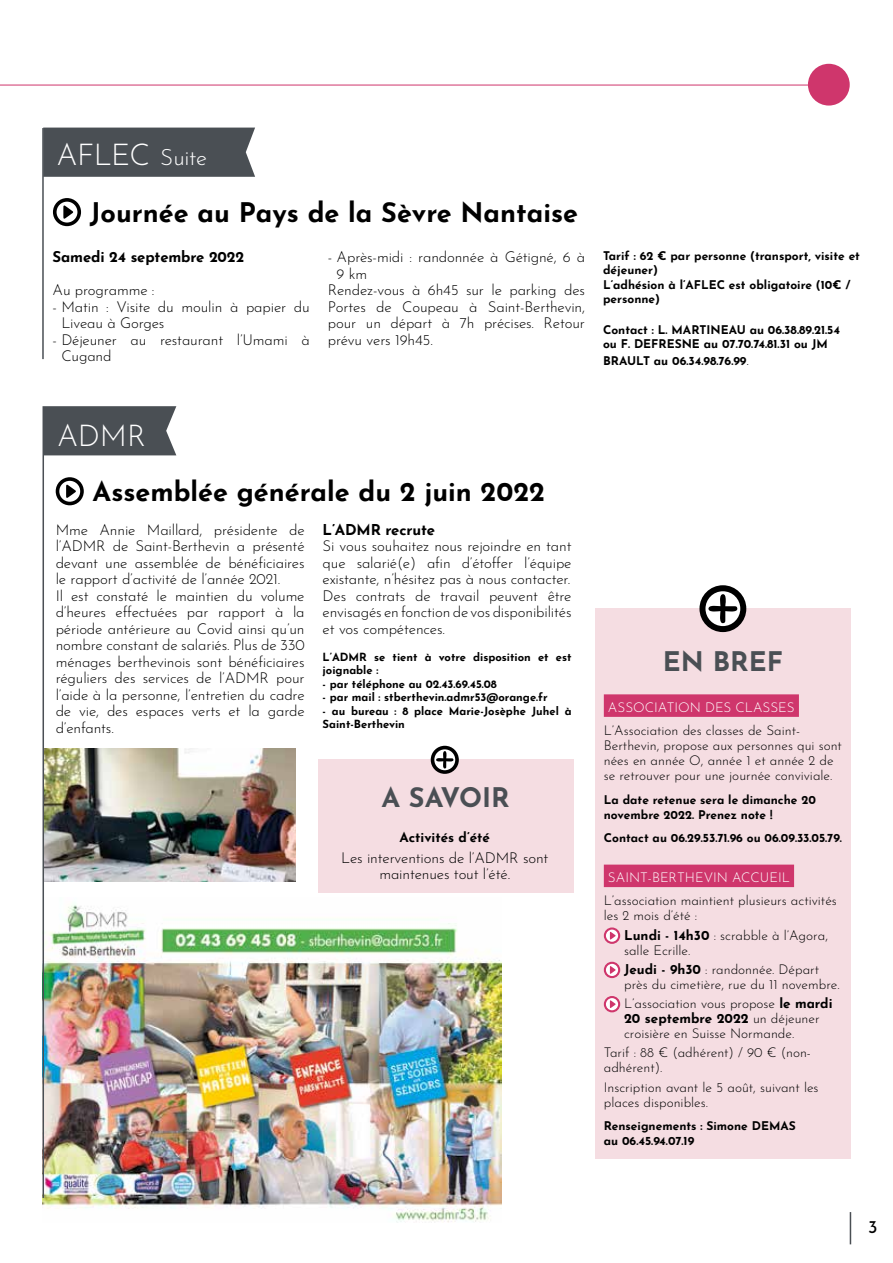
<style>
.page{position:relative;width:893px;height:1263px;background:#fff}
.page>*{position:absolute;margin:0;border:0;box-sizing:border-box;transform-origin:0 0}
.t1{font:300 30px "Josefin Sans";letter-spacing:-.015em;color:#fff}
.t2{font:700 27px "Josefin Sans";color:#000}
.t3{font:700 27px "Josefin Sans";color:#4a4f54}
.t4{font:18px "Josefin Sans";color:#000}
.t5{font:300 15px/16.5px "Josefin Sans";letter-spacing:-.01em;color:#000}
.t6{font:700 15px "Josefin Sans";letter-spacing:-.01em;color:#000}
.t7{font:300 13.5px/15px "Josefin Sans";color:#000}
.t8{font:300 13.5px "Josefin Sans";color:#fff}
.t9{font:700 13.5px "Josefin Sans";color:#000}
.t10{font:700 12px/14.4px "Josefin Sans";color:#000}
.t11{font:700 11.25px/13.5px "Josefin Sans";color:#000}
.s1{font-size:22.5px}
.s2{font-weight:300;font-size:15px}
.s3{font-weight:700}
</style>
<div class="page">
<hr style="left:850px;top:1212px;width:1px;height:32px;background:#4a4f54">
<hr style="left:0;top:85px;width:826px;height:1px;background:#cf366c">
<div style="left:808px;top:64px;width:42px;height:42px;background:#cf366c;border-radius:50%"></div>
<div style="left:595px;top:609px;width:255px;height:550px;background:#f5dde2"></div>
<div style="left:604px;top:694px;width:195px;height:23px;background:#cf366c"></div>
<div style="left:604px;top:864px;width:190px;height:23px;background:#cf366c"></div>
<svg style="left:605px;top:928px;width:14px;height:15px"></svg>
<div style="left:604px;top:927px;width:16px;height:17px;border:2px solid #cf366c;border-radius:50%"></div>
<svg style="left:610px;top:932px;width:6px;height:7px"></svg>
<svg style="left:605px;top:963px;width:14px;height:14px"></svg>
<div style="left:604px;top:962px;width:16px;height:16px;border:2px solid #cf366c;border-radius:50%"></div>
<svg style="left:610px;top:966px;width:6px;height:8px"></svg>
<svg style="left:605px;top:997px;width:14px;height:14px"></svg>
<div style="left:604px;top:996px;width:16px;height:16px;border:2px solid #cf366c;border-radius:50%"></div>
<svg style="left:610px;top:1000px;width:6px;height:8px"></svg>
<svg style="left:702px;top:588px;width:41px;height:41px"></svg>
<div style="left:699px;top:585px;width:47px;height:47px;border:6px solid #000;border-radius:50%"></div>
<svg style="left:708px;top:594px;width:29px;height:29px"></svg>
<svg style="left:55px;top:200px;width:24px;height:24px"></svg>
<div style="left:53px;top:198px;width:28px;height:28px;border:4px solid #000;border-radius:50%"></div>
<svg style="left:63px;top:205px;width:10px;height:14px"></svg>
<div style="left:44px;top:406px;width:132px;height:49px;background:#4a4f54"></div>
<img style="left:44px;top:748px;width:252px;height:133px">
<img style="left:43px;top:905px;width:459px;height:317px">
<hr style="left:43px;top:406px;width:1px;height:792px;background:#4a4f54">
<svg style="left:58px;top:479px;width:24px;height:24px"></svg>
<div style="left:56px;top:477px;width:28px;height:28px;border:4px solid #000;border-radius:50%"></div>
<svg style="left:66px;top:485px;width:10px;height:13px"></svg>
<div style="left:318px;top:760px;width:255px;height:133px;background:#f5dde2"></div>
<svg style="left:433px;top:747px;width:24px;height:25px"></svg>
<div style="left:431px;top:746px;width:28px;height:28px;border:4px solid #000;border-radius:50%"></div>
<svg style="left:436px;top:751px;width:17px;height:17px"></svg>
<div style="left:44px;top:128px;width:211px;height:49px;background:#4a4f54"></div>
<hr style="left:42px;top:128px;width:2px;height:231px;background:#4a4f54">
<h1 class="t1" style="left:56px;top:132px;width:152px">AFLEC <span class="s1">Suite</span></h1>
<h2 class="t2" style="left:90px;top:188px;width:490px">Journée au Pays de la Sèvre Nantaise</h2>
<p class="t6" style="left:53px;top:243px;width:193px">Samedi 24 septembre 2022</p>
<p class="t5" style="left:53px;top:280px;width:104px">Au programme :</p>
<p class="t5" style="left:61px;top:297px;width:250px;text-indent:-9px">- Matin : Visite du moulin à papier du<br>Liveau à Gorges</p>
<p class="t5" style="left:61px;top:330px;width:250px;text-indent:-9px">- Déjeuner au restaurant l’Umami à<br>Cugand</p>
<p class="t5" style="left:328px;top:247px;width:259px">- Après-midi : randonnée à Gétigné, 6 à</p>
<p class="t5" style="left:337px;top:264px;width:32px">9 km</p>
<p class="t5" style="left:328px;top:280px;width:259px">Rendez-vous à 6h45 sur le parking des</p>
<p class="t5" style="left:328px;top:297px;width:259px">Portes de Coupeau à Saint-Berthevin,</p>
<p class="t5" style="left:328px;top:313px;width:259px">pour un départ à 7h précises. Retour</p>
<p class="t5" style="left:328px;top:330px;width:107px">prévu vers 19h45.</p>
<p class="t10" style="left:603px;top:247px;width:258px">Tarif : 62 € par personne (transport, visite et déjeuner)<br>L’adhésion à l’AFLEC est obligatoire (10€ / personne)</p>
<p class="t10" style="left:603px;top:321px;width:239px">Contact : L. MARTINEAU au 06.38.89.21.54 ou F. DEFRESNE au 07.70.74.81.31 ou JM</p>
<p class="t10" style="left:603px;top:352px;width:147px">BRAULT au 06.34.98.76.99<span class="s2">.</span></p>
<h1 class="t1" style="left:57px;top:413px;width:90px">ADMR</h1>
<h2 class="t2" style="left:93px;top:467px;width:454px">Assemblée générale du 2 juin 2022</h2>
<p class="t5" style="left:56px;top:520px;width:250px">Mme Annie Maillard, présidente de l’ADMR de Saint-Berthevin a présenté devant une assemblée de bénéficiaires le rapport d’activité de l’année 2021.<br>Il est constaté le maintien du volume d’heures effectuées par rapport à la période antérieure au Covid ainsi qu’un nombre constant de salariés. Plus de 330 ménages berthevinois sont bénéficiaires réguliers des services de l’ADMR pour l’aide à la personne, l’entretien du cadre de vie, des espaces verts et la garde d’enfants.</p>
<p class="t6" style="left:323px;top:516px;width:114px">L’ADMR recrute</p>
<p class="t5" style="left:323px;top:536px;width:250px;text-align:justify">Si vous souhaitez nous rejoindre en tant que salarié(e) afin d’étoffer l’équipe existante, n’hésitez pas à nous contacter.<br>Des contrats de travail peuvent être envisagés en fonction de vos disponibilités et vos compétences.</p>
<p class="t11" style="left:323px;top:648px;width:250px">L’ADMR se tient à votre disposition et est joignable :</p>
<p class="t11" style="left:323px;top:675px;width:176px">- par téléphone au 02.43.69.45.08</p>
<p class="t11" style="left:323px;top:689px;width:227px">- par mail : stberthevin.admr53@orange.fr</p>
<p class="t11" style="left:323px;top:702px;width:250px">- au bureau : 8 place Marie-Josèphe Juhel à<br>Saint-Berthevin</p>
<h2 class="t3" style="left:381px;top:774px;width:130px">A SAVOIR</h2>
<p class="t9" style="left:400px;top:825px;width:92px">Activités d’été</p>
<p class="t5" style="left:341px;top:848px;width:209px;text-align:center">Les interventions de l’ADMR sont maintenues tout l’été.</p>
<h2 class="t3" style="left:663px;top:638px;width:121px">EN BREF</h2>
<p class="t8" style="left:608px;top:697px;width:188px">ASSOCIATION DES CLASSES</p>
<p class="t7" style="left:604px;top:722px;width:240px">L’Association des classes de Saint-Berthevin, propose aux personnes qui sont nées en année O, année 1 et année 2 de se retrouver pour une journée conviviale.</p>
<p class="t10" style="left:604px;top:790px;width:214px;line-height:15px">La date retenue sera le dimanche 20 novembre 2022. Prenez note !</p>
<p class="t10" style="left:604px;top:829px;width:240px">Contact au 06.29.53.71.96 ou 06.09.33.05.79.</p>
<p class="t8" style="left:608px;top:867px;width:183px">SAINT-BERTHEVIN ACCUEIL</p>
<p class="t7" style="left:604px;top:892px;width:235px">L’association maintient plusieurs activités les 2 mois d’été :</p>
<p class="t7" style="left:624px;top:926px;width:205px"><span class="s3">Lundi - 14h30</span> : scrabble à l’Agora, salle Ecrille.</p>
<p class="t7" style="left:624px;top:960px;width:217px"><span class="s3">Jeudi - 9h30</span> : randonnée. Départ près du cimetière, rue du 11 novembre.</p>
<p class="t7" style="left:624px;top:995px;width:210px">L’association vous propose <span class="s3">le mardi<br>20 septembre 2022</span> un déjeuner croisière en Suisse Normande.</p>
<p class="t7" style="left:604px;top:1044px;width:209px">Tarif : 88 € (adhérent) / 90 € (non&shy;adhérent).</p>
<p class="t7" style="left:604px;top:1078px;width:216px">Inscription avant le 5 août, suivant les places disponibles.</p>
<p class="t10" style="left:604px;top:1117px;width:193px;line-height:15px">Renseignements : Simone DEMAS au 06.45.94.07.19</p>
<p class="t4" style="left:868px;top:1212px;width:11px">3</p>
</div>
